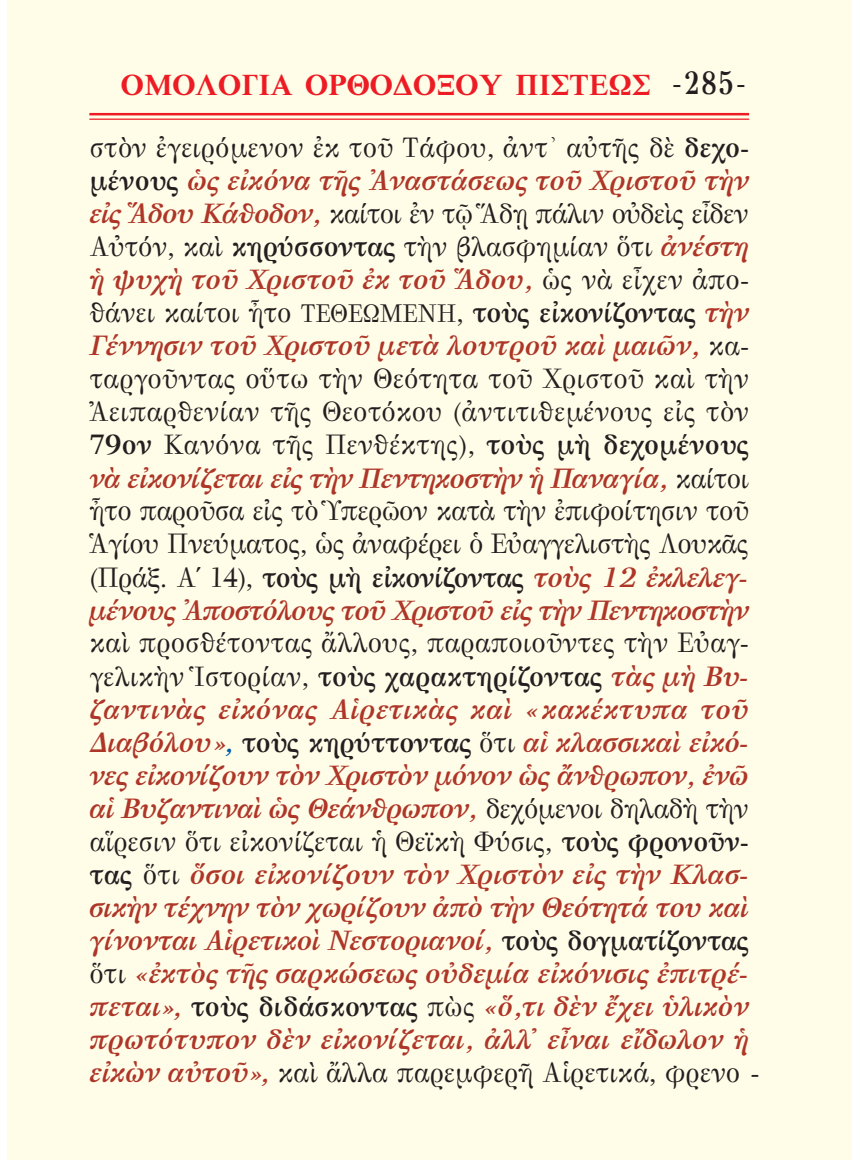
<style>
.page{position:relative;width:858px;height:1160px;background:#fff}
.page>*{position:absolute;margin:0;border:0;box-sizing:border-box;transform-origin:0 0}
.t1{font:700 30px "Galatia SIL";color:#ed1c24}
.t2{font:27.5px/33px "GFS Bodoni";letter-spacing:-.025em;color:#231f20;text-align:justify}
.t3{font:italic 700 27.5px/33px "GFS Bodoni";letter-spacing:-.005em;color:#ae3628}
.s1{font-family:"GFS Didot";font-weight:400;color:#231f20}
.s2{font-family:"GFS Didot";font-size:32.5px;color:#231f20}
.s3{font-weight:700}
.s4{font-weight:700;font-style:italic;color:#ae3628}
.s5{font-size:25px}
.s6{font-weight:400;font-style:normal;color:#231f20}
.s7{font-style:normal;color:#231f20}
.s8{color:#005aaa}
</style>
<div class="page">
<div style="left:8px;top:0;width:843px;height:1159px;background:#fffde8"></div>
<hr style="left:89px;top:119px;width:659px;height:1px;background:#ed1c24">
<hr style="left:89px;top:113px;width:659px;height:2px;background:#ed1c24">
<p class="t1" style="left:121px;top:67px;width:627px">ΟΜΟΛΟΓΙΑ ΟΡΘΟΔΟΞΟΥ ΠΙΣΤΕΩΣ <span class="s1">-</span><span class="s2">285</span><span class="s1">-</span></p>
<p class="t2" style="left:89px;top:131px;width:661px">στὸν ἐγει ρόμενον ἐκ τοῦ Τάφου, ἀντ᾽ αὐτῆς δὲ <span class="s3">δεχο - μένους</span> <span class="s4">ὡς εἰκόνα τῆς Ἀναστάσεως τοῦ Χρι στοῦ τὴν εἰς Ἅδου Κάθοδον,</span> καίτοι ἐν τῷ Ἅδῃ πάλιν οὐδεὶς εἶδεν Αὐ τόν, καὶ <span class="s3">κηρύσσοντας</span> τὴν βλασφημίαν ὅτι <span class="s4">ἀνέστη ἡ ψυχὴ τοῦ Χριστοῦ ἐκ τοῦ Ἅδου,</span> ὡς νὰ εἶχεν ἀπο&shy;θάνει καίτοι ἦτο <span class="s5">ΤΕΘΕΩΜΕΝΗ</span>, <span class="s3">τοὺς εἰκονί ζοντας</span> <span class="s4">τὴν Γέννησιν τοῦ Χριστοῦ μετὰ λουτροῦ καὶ μαιῶν,</span> κα&shy;ταργοῦντας οὕ τω τὴν Θεότη τα τοῦ Χριστοῦ καὶ τὴν Ἀειπαρθενίαν τῆς Θεοτόκου (ἀντιτιθεμένους εἰς τὸν <span class="s3">79ον</span> Κανόνα τῆς Πενθέκτης), <span class="s3">τοὺς μὴ δεχομέ νους </span><span class="s4">νὰ εἰκονίζεται εἰς τὴν Πεντη κο στὴν ἡ Παναγία,</span> καίτοι ἦτο παροῦσα εἰς τὸ Ὑπερῶον κατὰ τὴν ἐπιφοί τησιν τοῦ Ἁ γίου Πνεύμα τος, ὡς ἀναφέρει ὁ Εὐαγγελιστὴς Λου κᾶς (Πράξ. Α´ 14), <span class="s3">τοὺς μὴ εἰκονίζοντας</span> <span class="s4">τοὺς 12 ἐκλελεγ&shy;μέ νους Ἀπο στόλους τοῦ Χριστοῦ εἰς τὴν Πεντηκοστὴν</span></p>
<p class="t3" style="left:89px;top:626px;width:671px"><span class="s6">καὶ προσ θέτοντας ἄλ λους, παραποι οῦν τες τὴν Εὐαγ&shy;γελικὴν Ἱστορίαν,</span> <span class="s7">τοὺς χα ρακτηρίζοντας</span> τὰς μὴ Βυ&shy;ζαν τινὰς εἰκόνας Αἱρετι κὰς καὶ «κακέκτυπα τοῦ Διαβόλου»<span class="s8">,</span> <span class="s7">τοὺς κη ρύττοντας</span> <span class="s6">ὅτι</span> αἱ κλασσικαὶ εἰκό&shy;νες εἰκονίζουν τὸν Χρι στὸν μόνον ὡς ἄνθρω πον, ἐνῶ αἱ Βυζαντιναὶ ὡς Θε άνθρωπον, <span class="s6">δεχόμε νοι δηλαδὴ τὴν αἵρεσιν ὅτι εἰ κονίζεται ἡ Θεϊ κὴ Φύσις,</span> <span class="s7">τοὺς φρονοῦν - τας</span> <span class="s6">ὅτι</span> ὅσοι εἰκονίζουν τὸν Χριστὸν εἰς τὴν Κλασ&shy;σικὴν τέχνην τὸν χωρίζουν ἀπὸ τὴν Θεό τητά του καὶ γίνονται Αἱρετικοὶ Νεστο ρια νοί, <span class="s7">τοὺς δογ ματίζοντας </span><span class="s6">ὅτι</span> «ἐκτὸς τῆς σαρ κώσεως οὐδεμία εἰκόνισις ἐπιτρέ - πεται», <span class="s7">τοὺς δι δά σκοντας</span> <span class="s6">πὼς</span> «ὅ,τι δὲν ἔχει ὑλικὸν πρωτότυπον δὲν εἰκονίζεται, ἀλλ᾽ εἶναι εἴδω λον ἡ εἰκὼν αὐτοῦ», <span class="s6">καὶ ἄλ λα παρεμφερῆ Αἱρετικά, φρενο -</span></p>
</div>
